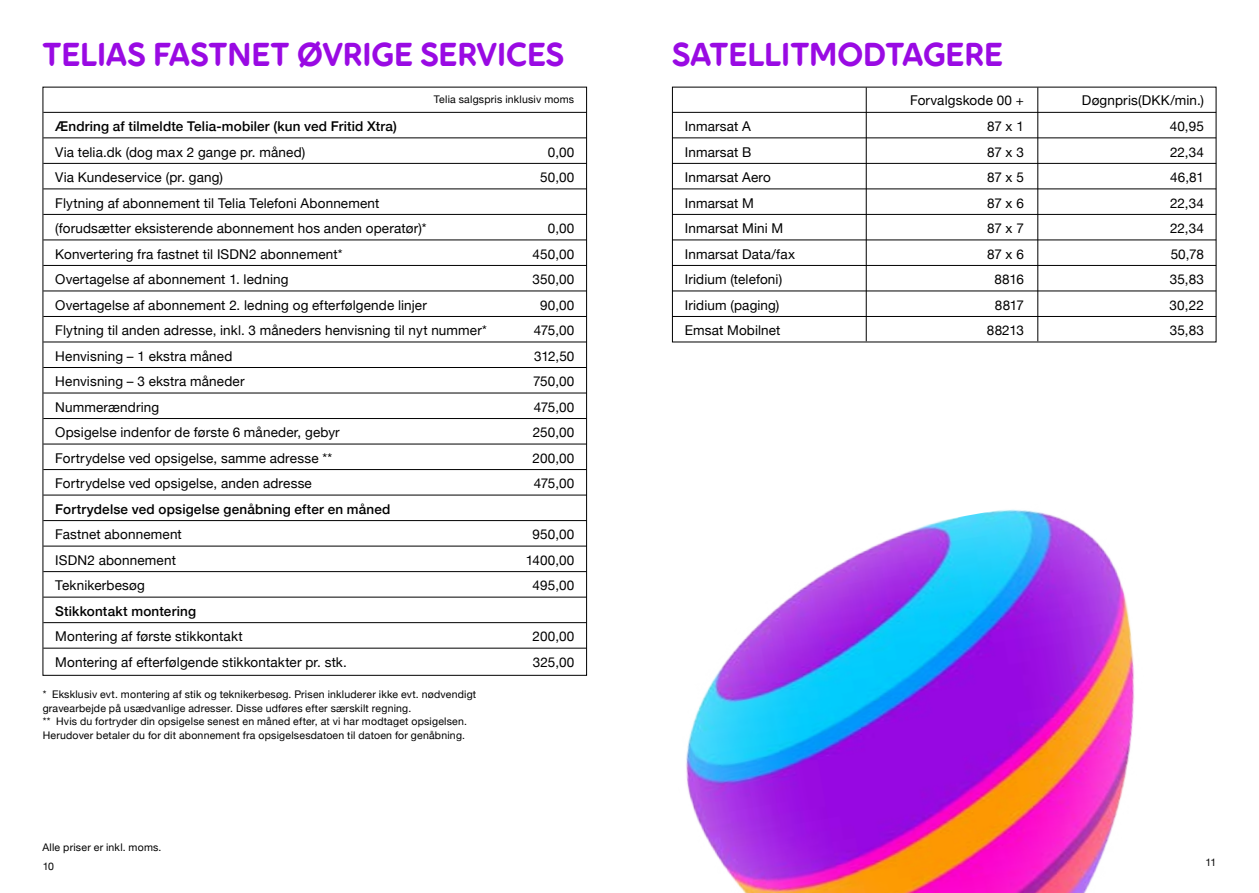
<style>
.page{position:relative;width:1259px;height:893px;background:#fff}
.page>*{position:absolute;margin:0;border:0;box-sizing:border-box;transform-origin:0 0}
.t1{font:33px "Pebble";color:#990ae3}
.t2{font:13.5px/25.5px "Helvetica Neue";letter-spacing:.01em;color:#000}
.t3{font:500 13.5px "Helvetica Neue";letter-spacing:.01em;color:#000}
.t4{font:10.5px/13.5px "Helvetica Neue";letter-spacing:.02em;color:#000}
</style>
<div class="page">
<svg style="left:42px;top:86px;width:545px;height:590px"></svg>
<svg style="left:671px;top:86px;width:545px;height:257px"></svg>
<hr style="left:43px;top:112px;width:543px;height:1px;background:#000">
<hr style="left:43px;top:137px;width:543px;height:1px;background:#000">
<hr style="left:43px;top:163px;width:543px;height:1px;background:#000">
<hr style="left:43px;top:189px;width:543px;height:1px;background:#000">
<hr style="left:43px;top:214px;width:543px;height:1px;background:#000">
<hr style="left:43px;top:240px;width:543px;height:1px;background:#000">
<hr style="left:43px;top:265px;width:543px;height:1px;background:#000">
<hr style="left:43px;top:291px;width:543px;height:1px;background:#000">
<hr style="left:43px;top:316px;width:543px;height:1px;background:#000">
<hr style="left:43px;top:342px;width:543px;height:1px;background:#000">
<hr style="left:43px;top:367px;width:543px;height:1px;background:#000">
<hr style="left:43px;top:393px;width:543px;height:1px;background:#000">
<hr style="left:43px;top:418px;width:543px;height:1px;background:#000">
<hr style="left:43px;top:444px;width:543px;height:1px;background:#000">
<hr style="left:43px;top:469px;width:543px;height:1px;background:#000">
<hr style="left:43px;top:495px;width:543px;height:1px;background:#000">
<hr style="left:43px;top:520px;width:543px;height:1px;background:#000">
<hr style="left:43px;top:546px;width:543px;height:1px;background:#000">
<hr style="left:43px;top:571px;width:543px;height:1px;background:#000">
<hr style="left:43px;top:597px;width:543px;height:1px;background:#000">
<hr style="left:43px;top:622px;width:543px;height:1px;background:#000">
<hr style="left:43px;top:648px;width:543px;height:1px;background:#000">
<hr style="left:672px;top:112px;width:544px;height:1px;background:#000">
<hr style="left:672px;top:137px;width:544px;height:1px;background:#000">
<hr style="left:672px;top:163px;width:544px;height:1px;background:#000">
<hr style="left:672px;top:189px;width:544px;height:1px;background:#000">
<hr style="left:672px;top:214px;width:544px;height:1px;background:#000">
<hr style="left:672px;top:240px;width:544px;height:1px;background:#000">
<hr style="left:672px;top:265px;width:544px;height:1px;background:#000">
<hr style="left:672px;top:291px;width:544px;height:1px;background:#000">
<hr style="left:672px;top:316px;width:544px;height:1px;background:#000">
<hr style="left:1037px;top:87px;width:1px;height:254px;background:#000">
<hr style="left:866px;top:87px;width:1px;height:254px;background:#000">
<img style="left:686px;top:509px;width:449px;height:384px">
<h1 class="t1" style="left:43px;top:34px;width:523px">TELIAS FASTNET ØVRIGE SERVICES</h1>
<h1 class="t1" style="left:672px;top:34px;width:332px">SATELLITMODTAGERE</h1>
<p class="t4" style="left:434px;top:93px;width:142px">Telia salgspris inklusiv moms</p>
<p class="t3" style="left:55px;top:116px;width:343px">Ændring af tilmeldte Telia-mobiler (kun ved Fritid Xtra)</p>
<p class="t2" style="left:55px;top:140px;width:252px">Via telia.dk (dog max 2 gange pr. måned)</p>
<p class="t2" style="left:548px;top:140px;width:28px">0,00</p>
<p class="t2" style="left:55px;top:166px;width:169px">Via Kundeservice (pr. gang)</p>
<p class="t2" style="left:540px;top:166px;width:36px">50,00</p>
<p class="t2" style="left:55px;top:191px;width:373px">Flytning af abonnement til Telia Telefoni Abonnement (forudsætter eksisterende abonnement hos anden operatør)*</p>
<p class="t2" style="left:548px;top:217px;width:28px">0,00</p>
<p class="t2" style="left:55px;top:242px;width:289px">Konvertering fra fastnet til ISDN2 abonnement*</p>
<p class="t2" style="left:532px;top:242px;width:43px">450,00</p>
<p class="t2" style="left:55px;top:268px;width:235px">Overtagelse af abonnement 1. ledning</p>
<p class="t2" style="left:532px;top:268px;width:43px">350,00</p>
<p class="t2" style="left:55px;top:293px;width:373px">Overtagelse af abonnement 2. ledning og efterfølgende linjer</p>
<p class="t2" style="left:540px;top:293px;width:36px">90,00</p>
<p class="t2" style="left:55px;top:319px;width:433px">Flytning til anden adresse, inkl. 3 måneders henvisning til nyt nummer*</p>
<p class="t2" style="left:534px;top:319px;width:42px">475,00</p>
<p class="t2" style="left:55px;top:344px;width:179px">Henvisning – 1 ekstra måned</p>
<p class="t2" style="left:534px;top:344px;width:42px">312,50</p>
<p class="t2" style="left:55px;top:370px;width:191px">Henvisning – 3 ekstra måneder</p>
<p class="t2" style="left:533px;top:370px;width:43px">750,00</p>
<p class="t2" style="left:55px;top:395px;width:106px">Nummerændring</p>
<p class="t2" style="left:534px;top:395px;width:42px">475,00</p>
<p class="t2" style="left:55px;top:421px;width:286px">Opsigelse indenfor de første 6 måneder, gebyr</p>
<p class="t2" style="left:533px;top:421px;width:43px">250,00</p>
<p class="t2" style="left:55px;top:446px;width:278px">Fortrydelse ved opsigelse, samme adresse **</p>
<p class="t2" style="left:532px;top:446px;width:43px">200,00</p>
<p class="t2" style="left:55px;top:472px;width:258px">Fortrydelse ved opsigelse, anden adresse</p>
<p class="t2" style="left:534px;top:472px;width:42px">475,00</p>
<p class="t3" style="left:55px;top:498px;width:337px">Fortrydelse ved opsigelse genåbning efter en måned</p>
<p class="t2" style="left:55px;top:523px;width:128px">Fastnet abonnement</p>
<p class="t2" style="left:532px;top:523px;width:43px">950,00</p>
<p class="t2" style="left:55px;top:548px;width:122px">ISDN2 abonnement</p>
<p class="t2" style="left:526px;top:548px;width:50px">1400,00</p>
<p class="t2" style="left:55px;top:574px;width:91px">Teknikerbesøg</p>
<p class="t2" style="left:532px;top:574px;width:43px">495,00</p>
<p class="t3" style="left:55px;top:600px;width:142px">Stikkontakt montering</p>
<p class="t2" style="left:55px;top:625px;width:189px">Montering af første stikkontakt</p>
<p class="t2" style="left:532px;top:625px;width:43px">200,00</p>
<p class="t2" style="left:55px;top:650px;width:293px">Montering af efterfølgende stikkontakter pr. stk.</p>
<p class="t2" style="left:533px;top:650px;width:43px">325,00</p>
<p class="t4" style="left:43px;top:689px;width:435px">* Eksklusiv evt. montering af stik og teknikerbesøg. Prisen inkluderer ikke evt. nødvendigt gravearbejde på usædvanlige adresser. Disse udføres efter særskilt regning.<br>** Hvis du fortryder din opsigelse senest en måned efter, at vi har modtaget opsigelsen.<br>Herudover betaler du for dit abonnement fra opsigelsesdatoen til datoen for genåbning.</p>
<p class="t4" style="left:43px;top:841px;width:121px">Alle priser er inkl. moms.</p>
<p class="t4" style="left:43px;top:860px;width:13px">10</p>
<p class="t2" style="left:910px;top:89px;width:115px">Forvalgskode 00 +</p>
<p class="t2" style="left:1082px;top:89px;width:124px">Døgnpris(DKK/min.)</p>
<p class="t2" style="left:685px;top:114px;width:68px">Inmarsat A</p>
<p class="t2" style="left:987px;top:114px;width:38px">87 x 1</p>
<p class="t2" style="left:1169px;top:114px;width:36px">40,95</p>
<p class="t2" style="left:685px;top:140px;width:68px">Inmarsat B</p>
<p class="t2" style="left:987px;top:140px;width:38px">87 x 3</p>
<p class="t2" style="left:1170px;top:140px;width:35px">22,34</p>
<p class="t2" style="left:685px;top:165px;width:88px">Inmarsat Aero</p>
<p class="t2" style="left:987px;top:165px;width:38px">87 x 5</p>
<p class="t2" style="left:1170px;top:165px;width:35px">46,81</p>
<p class="t2" style="left:685px;top:191px;width:71px">Inmarsat M</p>
<p class="t2" style="left:987px;top:191px;width:38px">87 x 6</p>
<p class="t2" style="left:1170px;top:191px;width:35px">22,34</p>
<p class="t2" style="left:685px;top:216px;width:100px">Inmarsat Mini M</p>
<p class="t2" style="left:987px;top:216px;width:38px">87 x 7</p>
<p class="t2" style="left:1170px;top:216px;width:35px">22,34</p>
<p class="t2" style="left:685px;top:242px;width:112px">Inmarsat Data/fax</p>
<p class="t2" style="left:987px;top:242px;width:38px">87 x 6</p>
<p class="t2" style="left:1170px;top:242px;width:35px">50,78</p>
<p class="t2" style="left:685px;top:267px;width:99px">Iridium (telefoni)</p>
<p class="t2" style="left:994px;top:267px;width:31px">8816</p>
<p class="t2" style="left:1169px;top:267px;width:36px">35,83</p>
<p class="t2" style="left:685px;top:293px;width:96px">Iridium (paging)</p>
<p class="t2" style="left:995px;top:293px;width:30px">8817</p>
<p class="t2" style="left:1169px;top:293px;width:36px">30,22</p>
<p class="t2" style="left:685px;top:318px;width:97px">Emsat Mobilnet</p>
<p class="t2" style="left:987px;top:318px;width:38px">88213</p>
<p class="t2" style="left:1169px;top:318px;width:36px">35,83</p>
<p class="t4" style="left:1205px;top:856px;width:12px">11</p>
</div>
